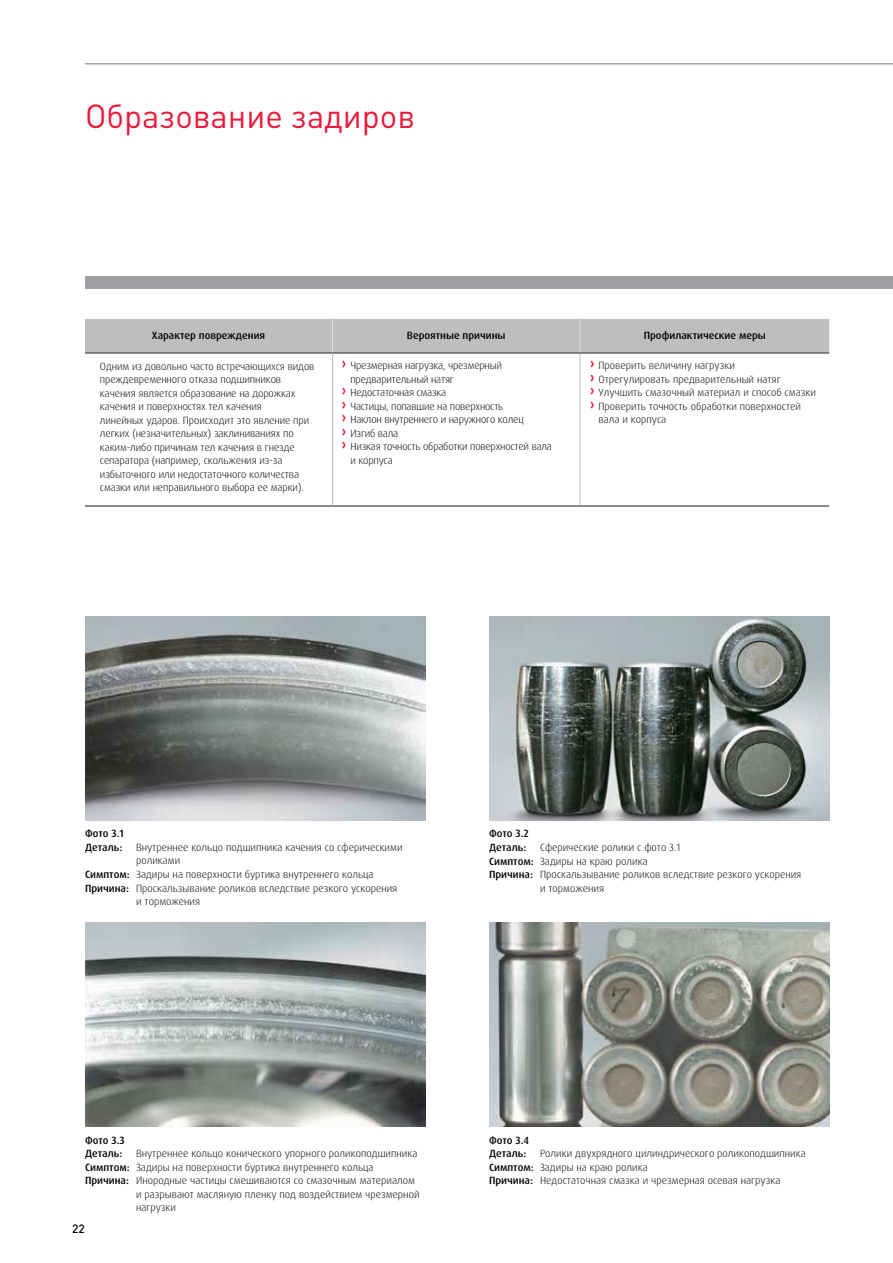
<style>
.page{position:relative;width:893px;height:1263px;background:#fff}
.page>*{position:absolute;margin:0;border:0;box-sizing:border-box;transform-origin:0 0}
.t1{font:33px "DIN Pro";color:#ed1a3b}
.t2{font:500 12px "DIN Pro";color:#000}
.t3{font:300 10.5px/13.5px "Dax Pro";color:#000}
.t4{font:300 10.5px "Dax Pro";letter-spacing:-.02em;color:#000}
.t5{font:500 10.5px/13.5px "Dax Pro";color:#000}
.s1{font-weight:700;font-size:14.25px;color:#ed1a3b}
.s2{font-weight:500}
</style>
<div class="page">
<img style="left:85px;top:617px;width:340px;height:204px">
<img style="left:85px;top:923px;width:340px;height:204px">
<img style="left:489px;top:617px;width:340px;height:204px">
<img style="left:489px;top:923px;width:340px;height:204px">
<div style="left:85px;top:319px;width:744px;height:33px;background:#bcbec0"></div>
<hr style="left:332px;top:354px;width:1px;height:151px;background:#bcbec0">
<hr style="left:580px;top:354px;width:1px;height:151px;background:#bcbec0">
<hr style="left:85px;top:352px;width:248px;height:2px;background:#636466">
<hr style="left:85px;top:505px;width:248px;height:2px;background:#636466">
<hr style="left:333px;top:352px;width:247px;height:2px;background:#636466">
<hr style="left:333px;top:505px;width:247px;height:2px;background:#636466">
<hr style="left:580px;top:352px;width:249px;height:2px;background:#636466">
<hr style="left:580px;top:505px;width:249px;height:2px;background:#636466">
<hr style="left:332px;top:319px;width:1px;height:33px;background:#dcddde">
<hr style="left:580px;top:319px;width:1px;height:33px;background:#dcddde">
<hr style="left:85px;top:63px;width:808px;height:2px;background:#9d9fa2">
<div style="left:85px;top:276px;width:808px;height:13px;background:#9d9fa2"></div>
<h1 class="t1" style="left:85px;top:93px;width:332px">Образование задиров</h1>
<p class="t5" style="left:152px;top:329px;width:115px">Характер повреждения</p>
<p class="t5" style="left:407px;top:329px;width:100px">Вероятные причины</p>
<p class="t5" style="left:644px;top:329px;width:124px">Профилактические меры</p>
<p class="t3" style="left:100px;top:359px;width:216px">Одним из довольно часто встречающихся видов преждевременного отказа подшипников качения является образование на дорожках качения и поверхностях тел качения<br>линейных ударов. Происходит это явление при легких (незначительных) заклиниваниях по каким-либо причинам тел качения в гнезде сепаратора (например, скольжения из-за избыточного или недостаточного количества смазки или неправильного выбора ее марки).</p>
<p class="t4" style="left:342px;top:359px;width:162px"><span class="s1">›</span> Чрезмерная нагрузка, чрезмерный</p>
<p class="t3" style="left:590px;top:359px;width:146px"><span class="s1">›</span> Проверить величину нагрузки</p>
<p class="t3" style="left:590px;top:372px;width:192px"><span class="s1">›</span> Отрегулировать предварительный натяг</p>
<p class="t3" style="left:590px;top:386px;width:227px"><span class="s1">›</span> Улучшить смазочный материал и способ смазки</p>
<p class="t3" style="left:590px;top:399px;width:213px"><span class="s1">›</span> Проверить точность обработки поверхностей</p>
<p class="t3" style="left:598px;top:413px;width:69px">вала и корпуса</p>
<p class="t4" style="left:350px;top:372px;width:105px">предварительный натяг</p>
<p class="t4" style="left:342px;top:386px;width:106px"><span class="s1">›</span> Недостаточная смазка</p>
<p class="t4" style="left:342px;top:399px;width:163px"><span class="s1">›</span> Частицы, попавшие на поверхность</p>
<p class="t4" style="left:342px;top:413px;width:183px"><span class="s1">›</span> Наклон внутреннего и наружного колец</p>
<p class="t4" style="left:342px;top:426px;width:58px"><span class="s1">›</span> Изгиб вала</p>
<p class="t4" style="left:342px;top:440px;width:212px"><span class="s1">›</span> Низкая точность обработки поверхностей вала</p>
<p class="t4" style="left:350px;top:453px;width:44px">и корпуса</p>
<p class="t5" style="left:85px;top:827px;width:40px">Фото 3.1<br>Деталь:</p>
<p class="t3" style="left:136px;top:841px;width:268px">Внутреннее кольцо подшипника качения со сферическими</p>
<p class="t3" style="left:136px;top:854px;width:46px">роликами</p>
<p class="t3" style="left:85px;top:868px;width:290px"><span class="s2">Симптом:</span> Задиры на поверхности буртика внутреннего кольца</p>
<p class="t3" style="left:85px;top:881px;width:314px"><span class="s2">Причина:</span> Проскальзывание роликов вследствие резкого ускорения</p>
<p class="t3" style="left:136px;top:895px;width:66px">и торможения</p>
<p class="t5" style="left:489px;top:827px;width:41px">Фото 3.2<br>Деталь:</p>
<p class="t3" style="left:540px;top:841px;width:142px">Сферические ролики с фото 3.1</p>
<p class="t3" style="left:489px;top:854px;width:160px"><span class="s2">Симптом:</span> Задиры на краю ролика</p>
<p class="t3" style="left:489px;top:868px;width:314px"><span class="s2">Причина:</span> Проскальзывание роликов вследствие резкого ускорения</p>
<p class="t3" style="left:540px;top:881px;width:66px">и торможения</p>
<p class="t5" style="left:85px;top:1133px;width:41px">Фото 3.3<br>Деталь:</p>
<p class="t3" style="left:136px;top:1147px;width:283px">Внутреннее кольцо конического упорного роликоподшипника</p>
<p class="t3" style="left:85px;top:1160px;width:290px"><span class="s2">Симптом:</span> Задиры на поверхности буртика внутреннего кольца</p>
<p class="t3" style="left:85px;top:1174px;width:331px"><span class="s2">Причина:</span> Инородные частицы смешиваются со смазочным материалом</p>
<p class="t3" style="left:136px;top:1187px;width:285px">и разрывают масляную пленку под воздействием чрезмерной</p>
<p class="t3" style="left:136px;top:1201px;width:42px">нагрузки</p>
<p class="t2" style="left:72px;top:1221px;width:14px">22</p>
<p class="t5" style="left:489px;top:1133px;width:41px">Фото 3.4<br>Деталь:</p>
<p class="t3" style="left:489px;top:1147px;width:318px;text-indent:51px">Ролики двухрядного цилиндрического роликоподшипника<br><span class="s2">Симптом:</span> Задиры на краю ролика<br><span class="s2">Причина:</span> Недостаточная смазка и чрезмерная осевая нагрузка</p>
</div>
